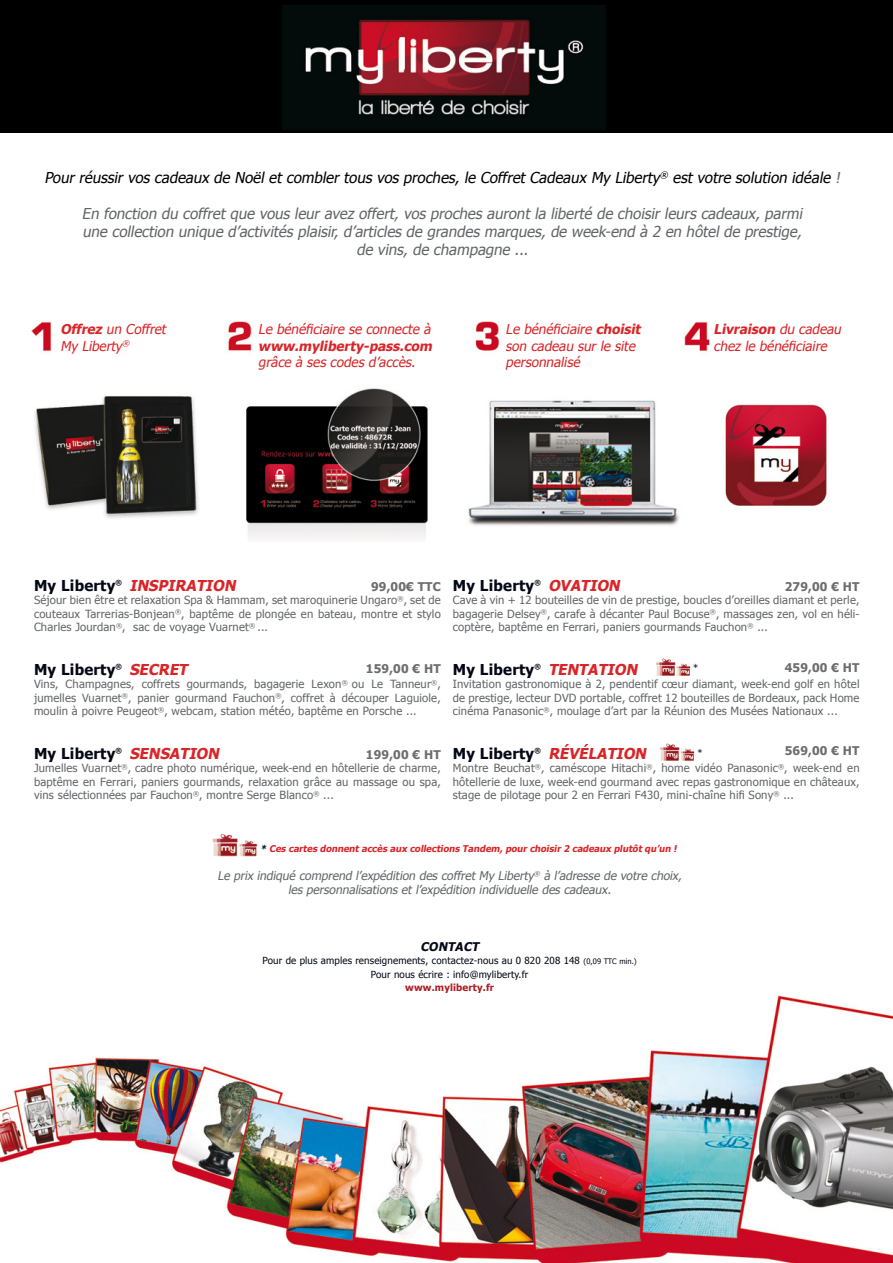
<style>
.page{position:relative;width:893px;height:1263px;background:#fff}
.page>*{position:absolute;margin:0;border:0;box-sizing:border-box;transform-origin:0 0}
.t1{font:italic 15px "Tahoma";color:#626568}
.t2{font:italic 15px "Tahoma";color:#000}
.t3{font:700 15px "Tahoma";letter-spacing:.015em;color:#030716}
.t4{font:italic 700 15px "Tahoma";color:#d92528}
.t5{font:italic 13.5px "Tahoma";color:#d92528}
.t6{font:italic 700 13.5px "Tahoma";color:#d92528}
.t7{font:italic 12px "Tahoma";color:#626568}
.t8{font:700 12px "Tahoma";letter-spacing:.015em;color:#6e6d6d}
.t9{font:italic 700 12px "Tahoma";color:#030716}
.t10{font:11.25px/13.5px "Tahoma";letter-spacing:.015em;color:#626568;text-align:justify}
.t11{font:9.75px "Tahoma";letter-spacing:.015em;color:#030716}
.t12{font:700 9.75px "Tahoma";letter-spacing:.015em;color:#ac1e23}
.t13{font:italic 700 9.3px "Tahoma";color:#d92528}
.t14{font:9.3px "Tahoma";color:#020a19}
.s1{color:#626568}
.s2{font-weight:700}
.s3{font-weight:400}
.s4{font-style:normal;color:#030716}
.s5{font-style:italic;color:#d92528}
.s6{color:#020a19}
.s7{font-size:7.5px}
</style>
<div class="page">
<img style="left:31px;top:321px;width:796px;height:217px">
<img style="left:212px;top:834px;width:46px;height:23px">
<img style="left:0;top:995px;width:893px;height:268px">
<div style="left:0;top:0;width:893px;height:132px;background:#000"></div>
<img style="left:283px;top:6px;width:323px;height:123px">
<img style="left:660px;top:743px;width:35px;height:18px">
<img style="left:656px;top:658px;width:34px;height:18px">
<p class="t2" style="left:44px;top:167px;width:800px">Pour réussir vos cadeaux de Noël et combler tous vos proches, le Coffret Cadeaux My Liberty<sup>®</sup> est votre solution idéale <span class="s1">!</span></p>
<p class="t1" style="left:82px;top:203px;width:725px">En fonction du coffret que vous leur avez offert, vos proches auront la liberté de choisir leurs cadeaux, parmi</p>
<p class="t1" style="left:82px;top:221px;width:724px">une collection unique d’activités plaisir, d’articles de grandes marques, de week-end à 2 en hôtel de prestige,</p>
<p class="t1" style="left:356px;top:239px;width:177px">de vins, de champagne ...</p>
<p class="t5" style="left:60px;top:320px;width:110px"><span class="s2">Offrez</span> un Coffret</p>
<p class="t5" style="left:60px;top:337px;width:72px">My Liberty<sup>®</sup></p>
<p class="t5" style="left:258px;top:320px;width:177px">Le bénéficiaire se connecte à</p>
<p class="t6" style="left:258px;top:336px;width:178px">www.myliberty-pass.com</p>
<p class="t5" style="left:258px;top:353px;width:161px">grâce à ses codes d’accès.</p>
<p class="t5" style="left:506px;top:320px;width:139px">Le bénéficiaire <span class="s2">choisit</span></p>
<p class="t5" style="left:506px;top:337px;width:134px">son cadeau sur le site</p>
<p class="t5" style="left:506px;top:353px;width:79px">personnalisé</p>
<p class="t6" style="left:714px;top:320px;width:132px">Livraison <span class="s3">du cadeau</span></p>
<p class="t5" style="left:714px;top:337px;width:118px">chez le bénéficiaire</p>
<p class="t4" style="left:34px;top:575px;width:206px"><span class="s4">M y L i b e r ty</span> <sup>®</sup> INSPIRATION</p>
<p class="t10" style="left:34px;top:593px;width:408px">Séjour bien être et relaxation Spa &amp; Hammam, set maroquinerie Ungaro<sup>®</sup>, set de couteaux Tarrerias-Bonjean<sup>®</sup>, baptême de plongée en bateau, montre et stylo Charles Jourdan<sup>®</sup>, sac de voyage Vuarnet<sup>®</sup> ...</p>
<p class="t3" style="left:34px;top:659px;width:158px">My Liberty<sup>®</sup> <span class="s5">SECRET</span></p>
<p class="t10" style="left:34px;top:677px;width:408px">Vins, Champagnes, coffrets gourmands, bagagerie Lexon<sup>®</sup> ou Le Tanneur<sup>®</sup>, jumelles Vuarnet<sup>®</sup>, panier gourmand Fauchon<sup>®</sup>, coffret à découper Laguiole, moulin à poivre Peugeot<sup>®</sup>, webcam, station météo, baptême en Porsche ...</p>
<p class="t3" style="left:34px;top:743px;width:190px">My Liberty<sup>®</sup> <span class="s5">SENSATION</span></p>
<p class="t10" style="left:34px;top:761px;width:408px">Jumelles Vuarnet<sup>®</sup>, cadre photo numérique, week-end en hôtellerie de charme, baptême en Ferrari, paniers gourmands, relaxation grâce au massage ou spa, vins sélectionnées par Fauchon<sup>®</sup>, montre Serge Blanco<sup>®</sup> ...</p>
<p class="t8" style="left:371px;top:578px;width:71px">99,00€ TTC</p>
<p class="t8" style="left:366px;top:660px;width:76px">159,00 € HT</p>
<p class="t8" style="left:366px;top:746px;width:76px">199,00 € HT</p>
<p class="t3" style="left:453px;top:575px;width:172px">My Liberty<sup>®</sup> <span class="s5">OVATION</span></p>
<p class="t10" style="left:453px;top:593px;width:408px">Cave à vin + 12 bouteilles de vin de prestige, boucles d’oreilles diamant et perle, bagagerie Delsey<sup>®</sup>, carafe à décanter Paul Bocuse<sup>®</sup>, massages zen, vol en héli&shy;coptère, baptême en Ferrari, paniers gourmands Fauchon<sup>®</sup> ...</p>
<p class="t3" style="left:453px;top:659px;width:189px">My Liberty<sup>®</sup> <span class="s5">TENTATION</span></p>
<p class="t10" style="left:453px;top:677px;width:408px">Invitation gastronomique à 2, pendentif cœur diamant, week-end golf en hôtel de prestige, lecteur DVD portable, coffret 12 bouteilles de Bordeaux, pack Home cinéma Panasonic<sup>®</sup>, moulage d’art par la Réunion des Musées Nationaux ...</p>
<p class="t4" style="left:453px;top:743px;width:198px"><span class="s4">My Liberty</span><sup>®</sup> RÉVÉLATION</p>
<p class="t10" style="left:453px;top:761px;width:408px">Montre Beuchat<sup>®</sup>, caméscope Hitachi<sup>®</sup>, home vidéo Panasonic<sup>®</sup>, week-end en hôtellerie de luxe, week-end gourmand avec repas gastronomique en châteaux, stage de pilotage pour 2 en Ferrari F430, mini-chaîne hifi Sony<sup>®</sup> ...</p>
<p class="t8" style="left:785px;top:578px;width:76px">279,00 € HT</p>
<p class="t8" style="left:785px;top:660px;width:76px">459,00 € HT</p>
<p class="t14" style="left:693px;top:661px;width:7px">*</p>
<p class="t8" style="left:785px;top:742px;width:76px">569,00 € HT</p>
<p class="t14" style="left:698px;top:746px;width:7px">*</p>
<p class="t13" style="left:261px;top:842px;width:420px"><span class="s6">*</span> Ces cartes donnent accès aux collections Tandem, pour choisir 2 cadeaux plutôt qu’un !</p>
<p class="t7" style="left:217px;top:867px;width:469px">Le prix indiqué comprend l’expédition des coffret My Liberty<sup>®</sup> à l’adresse de votre choix,</p>
<p class="t7" style="left:288px;top:882px;width:327px">les personnalisations et l’expédition individuelle des cadeaux.</p>
<p class="t9" style="left:420px;top:938px;width:63px">CONTACT</p>
<p class="t11" style="left:263px;top:954px;width:376px">Pour de plus amples renseignements, contactez-nous au 0 820 208 148 <span class="s7">(0,09 TTC min.)</span></p>
<p class="t11" style="left:371px;top:968px;width:159px">Pour nous écrire : info@myliberty.fr</p>
<p class="t12" style="left:405px;top:981px;width:90px">www.myliberty.fr</p>
</div>
